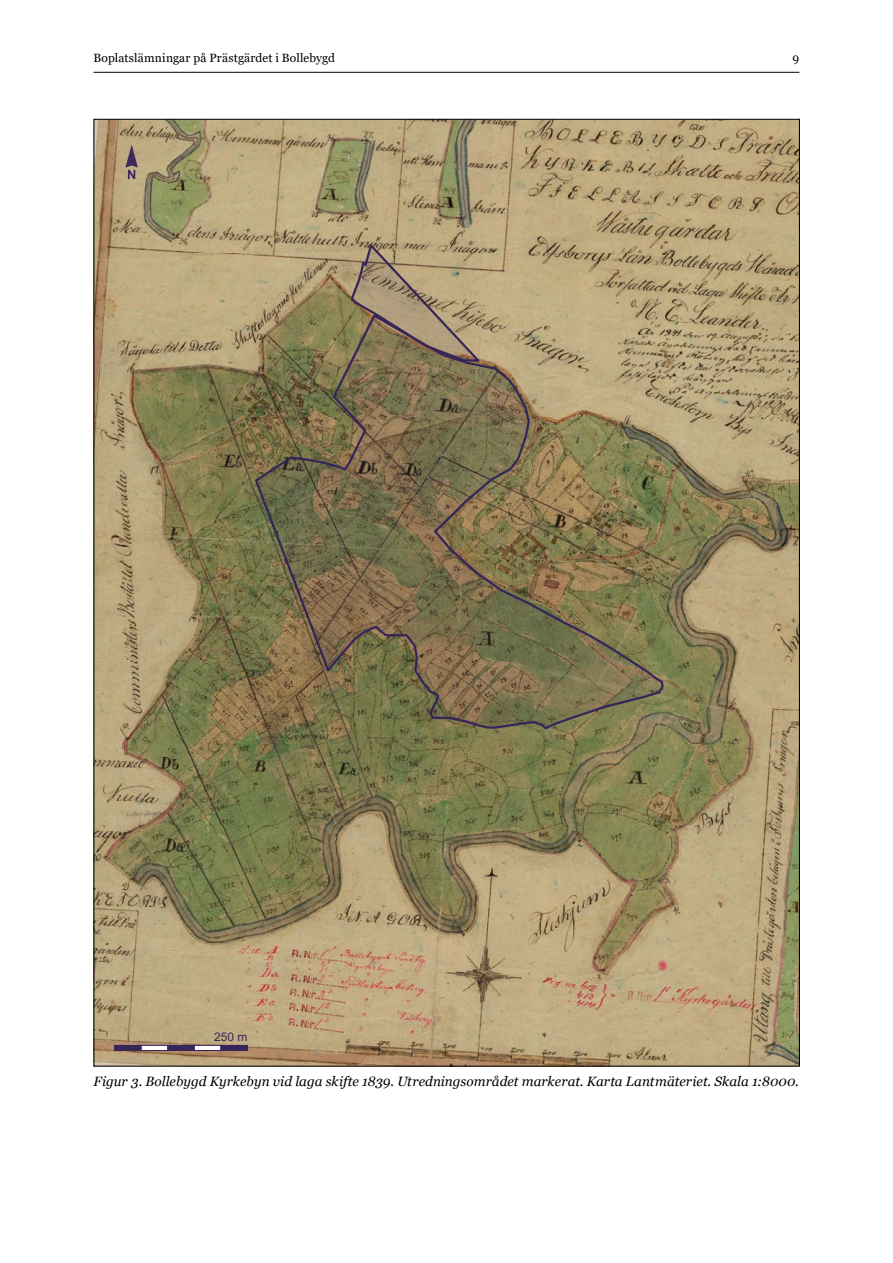
<style>
.page{position:relative;width:893px;height:1263px;background:#fff}
.page>*{position:absolute;margin:0;border:0;box-sizing:border-box;transform-origin:0 0}
.Figurtext{font:italic 13.5px "Georgia";letter-spacing:.005em;color:#000}
.t1{font:12px "Georgia";letter-spacing:.01em;color:#000}
.t2{font:12px "Arial";color:#362658}
</style>
<div class="page">
<hr style="left:94px;top:72px;width:705px;height:1px;background:#000">
<img style="left:96px;top:121px;width:702px;height:943px">
<svg style="left:349px;top:241px;width:135px;height:71px;background:#ab9776"></svg>
<svg style="left:253px;top:312px;width:412px;height:419px;background:#837753"></svg>
<div style="left:115px;top:1045px;width:26px;height:5px;background:#362658"></div>
<div style="left:114px;top:1045px;width:28px;height:6px;border:1px solid #362658"></div>
<div style="left:141px;top:1045px;width:27px;height:5px;background:#fff"></div>
<div style="left:141px;top:1045px;width:27px;height:6px;border:1px solid #362658"></div>
<div style="left:168px;top:1045px;width:26px;height:5px;background:#362658"></div>
<div style="left:168px;top:1045px;width:27px;height:6px;border:1px solid #362658"></div>
<div style="left:194px;top:1045px;width:27px;height:5px;background:#fff"></div>
<div style="left:194px;top:1045px;width:27px;height:6px;border:1px solid #362658"></div>
<div style="left:221px;top:1045px;width:27px;height:5px;background:#362658"></div>
<div style="left:221px;top:1045px;width:27px;height:6px;border:1px solid #362658"></div>
<svg style="left:125px;top:145px;width:13px;height:34px"></svg>
<p class="t1" style="left:94px;top:50px;width:243px">Boplatslämningar på Prästgärdet i Bollebygd</p>
<p class="t1" style="left:793px;top:50px;width:8px">9</p>
<p class="t2" style="left:214px;top:1029px;width:35px">250 m</p>
<p class="Figurtext" style="left:94px;top:1073px;width:707px">Figur 3. Bollebygd Kyrkebyn vid laga skifte 1839. Utredningsområdet markerat. Karta Lantmäteriet. Skala 1:8000.</p>
</div>
